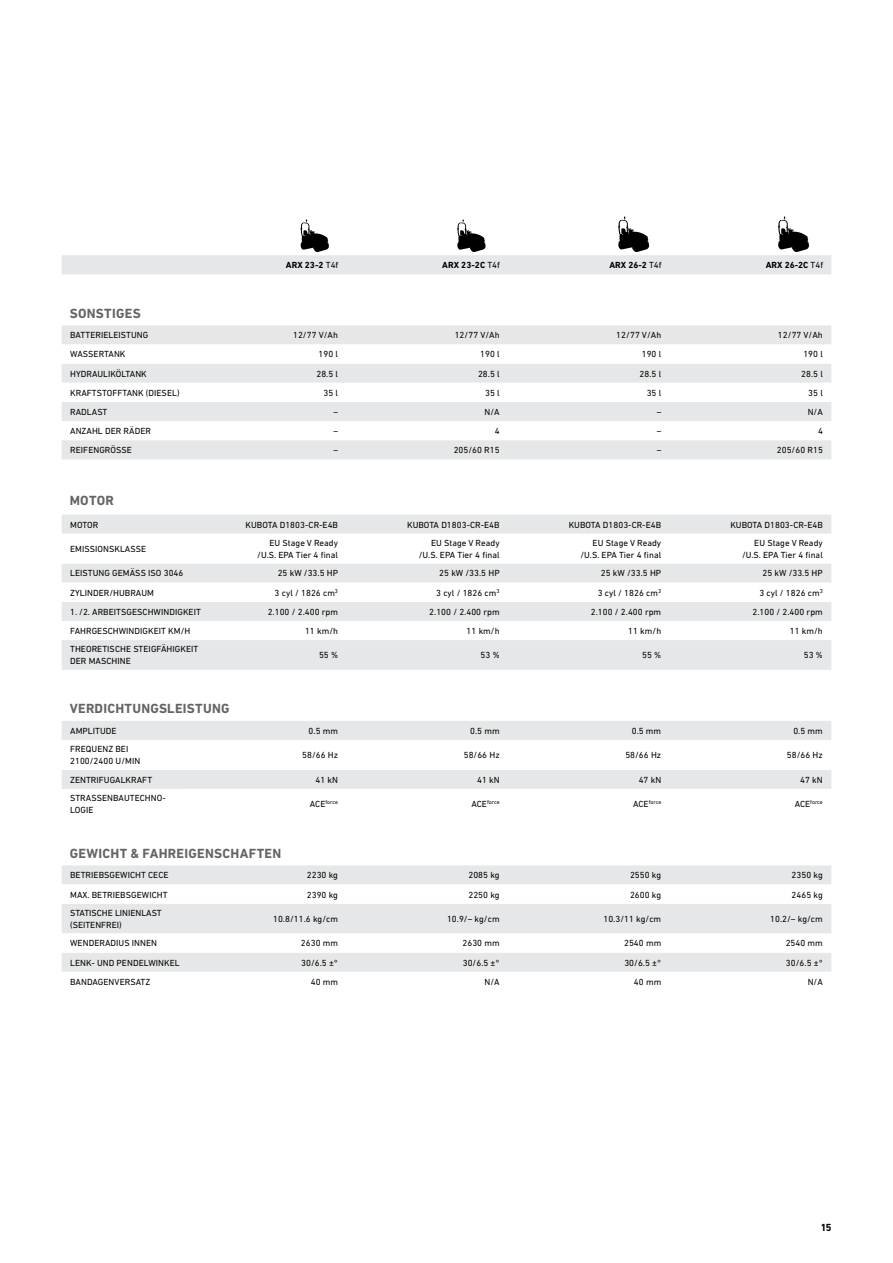
<style>
.page{position:relative;width:893px;height:1263px;background:#fff}
.page>*{position:absolute;margin:0;border:0;box-sizing:border-box;transform-origin:0 0}
.t1{font:700 13.5px "DIN Next LT Pro";letter-spacing:.02em;color:#636466}
.t2{font:700 10.5px "DIN Next LT Pro";color:#000}
.t3{font:9px/12px "DIN Next LT Pro";letter-spacing:.005em;color:#000;text-align:right}
.t4{font:700 9px "DIN Next LT Pro";color:#000}
.t5{font:5.7px "DIN Next LT Pro";color:#000}
.s1{font-weight:400}
.s2{font-size:9px}
</style>
<div class="page">
<div style="left:62px;top:515px;width:769px;height:155px;background:#e6e7e8"></div>
<svg style="left:62px;top:534px;width:769px;height:106px"></svg>
<div style="left:62px;top:325px;width:769px;height:134px;background:#e6e7e8"></div>
<svg style="left:62px;top:344px;width:769px;height:96px"></svg>
<div style="left:62px;top:865px;width:769px;height:19px;background:#e6e7e8"></div>
<svg style="left:62px;top:904px;width:769px;height:68px;fill:#e6e7e8"></svg>
<svg style="left:62px;top:933px;width:123px;height:39px"></svg>
<div style="left:62px;top:721px;width:769px;height:19px;background:#e6e7e8"></div>
<div style="left:62px;top:770px;width:769px;height:19px;background:#e6e7e8"></div>
<svg style="left:62px;top:217px;width:769px;height:57px"></svg>
<p class="t4" style="left:286px;top:260px;width:54px">ARX 23-2 <span class="s1">T4f</span></p>
<p class="t4" style="left:442px;top:260px;width:59px">ARX 23-2C <span class="s1">T4f</span></p>
<p class="t4" style="left:609px;top:260px;width:54px">ARX 26-2 <span class="s1">T4f</span></p>
<p class="t4" style="left:766px;top:260px;width:59px">ARX 26-2C <span class="s1">T4f</span></p>
<h1 class="t1" style="left:70px;top:305px;width:73px">SONSTIGES</h1>
<p class="t3" style="left:70px;top:329px;width:80px">BATTERIELEISTUNG</p>
<p class="t3" style="left:293px;top:329px;width:46px">12/77 V/Ah</p>
<p class="t3" style="left:455px;top:329px;width:46px">12/77 V/Ah</p>
<p class="t3" style="left:616px;top:329px;width:46px">12/77 V/Ah</p>
<p class="t3" style="left:778px;top:329px;width:46px">12/77 V/Ah</p>
<p class="t3" style="left:70px;top:348px;width:57px">WASSERTANK</p>
<p class="t3" style="left:319px;top:348px;width:21px">190 l</p>
<p class="t3" style="left:480px;top:348px;width:21px">190 l</p>
<p class="t3" style="left:642px;top:348px;width:21px">190 l</p>
<p class="t3" style="left:803px;top:348px;width:21px">190 l</p>
<p class="t3" style="left:70px;top:367px;width:78px">HYDRAULIKÖLTANK</p>
<p class="t3" style="left:316px;top:367px;width:23px">28.5 l</p>
<p class="t3" style="left:478px;top:367px;width:23px">28.5 l</p>
<p class="t3" style="left:640px;top:367px;width:23px">28.5 l</p>
<p class="t3" style="left:801px;top:367px;width:23px">28.5 l</p>
<p class="t3" style="left:70px;top:387px;width:111px">KRAFTSTOFFTANK (DIESEL)</p>
<p class="t3" style="left:324px;top:387px;width:16px">35 l</p>
<p class="t3" style="left:485px;top:387px;width:16px">35 l</p>
<p class="t3" style="left:647px;top:387px;width:16px">35 l</p>
<p class="t3" style="left:808px;top:387px;width:16px">35 l</p>
<p class="t3" style="left:70px;top:406px;width:39px">RADLAST</p>
<p class="t3" style="left:333px;top:406px;width:6px">–</p>
<p class="t3" style="left:484px;top:406px;width:17px">N/A</p>
<p class="t3" style="left:657px;top:406px;width:6px">–</p>
<p class="t3" style="left:808px;top:406px;width:17px">N/A</p>
<p class="t3" style="left:70px;top:425px;width:82px">ANZAHL DER RÄDER</p>
<p class="t3" style="left:333px;top:425px;width:6px">–</p>
<p class="t3" style="left:495px;top:425px;width:6px">4</p>
<p class="t3" style="left:657px;top:425px;width:6px">–</p>
<p class="t3" style="left:818px;top:425px;width:6px">4</p>
<p class="t3" style="left:70px;top:444px;width:63px">REIFENGRÖSSE</p>
<p class="t3" style="left:333px;top:444px;width:6px">–</p>
<p class="t3" style="left:454px;top:444px;width:48px">205/60 R15</p>
<p class="t3" style="left:657px;top:444px;width:6px">–</p>
<p class="t3" style="left:777px;top:444px;width:48px">205/60 R15</p>
<h1 class="t1" style="left:70px;top:492px;width:46px">MOTOR</h1>
<p class="t3" style="left:70px;top:518px;width:30px">MOTOR</p>
<p class="t3" style="left:246px;top:518px;width:94px">KUBOTA D1803-CR-E4B</p>
<p class="t3" style="left:407px;top:518px;width:94px">KUBOTA D1803-CR-E4B</p>
<p class="t3" style="left:569px;top:518px;width:94px">KUBOTA D1803-CR-E4B</p>
<p class="t3" style="left:730px;top:518px;width:94px">KUBOTA D1803-CR-E4B</p>
<p class="t3" style="left:70px;top:543px;width:78px">EMISSIONSKLASSE</p>
<p class="t3" style="left:257px;top:537px;width:82px">EU Stage V Ready /U.S. EPA Tier 4 final</p>
<p class="t3" style="left:419px;top:537px;width:82px">EU Stage V Ready /U.S. EPA Tier 4 final</p>
<p class="t3" style="left:580px;top:537px;width:82px">EU Stage V Ready /U.S. EPA Tier 4 final</p>
<p class="t3" style="left:742px;top:537px;width:82px">EU Stage V Ready /U.S. EPA Tier 4 final</p>
<p class="t3" style="left:70px;top:567px;width:115px">LEISTUNG GEMÄSS ISO 3046</p>
<p class="t3" style="left:278px;top:567px;width:62px">25 kW /33.5 HP</p>
<p class="t3" style="left:439px;top:567px;width:62px">25 kW /33.5 HP</p>
<p class="t3" style="left:601px;top:567px;width:62px">25 kW /33.5 HP</p>
<p class="t3" style="left:762px;top:567px;width:62px">25 kW /33.5 HP</p>
<p class="t3" style="left:70px;top:586px;width:85px">ZYLINDER/HUBRAUM</p>
<p class="t3" style="left:275px;top:586px;width:65px">3 cyl / 1826 cm<sup>3</sup></p>
<p class="t3" style="left:436px;top:586px;width:65px">3 cyl / 1826 cm<sup>3</sup></p>
<p class="t3" style="left:598px;top:586px;width:65px">3 cyl / 1826 cm<sup>3</sup></p>
<p class="t3" style="left:759px;top:586px;width:65px">3 cyl / 1826 cm<sup>3</sup></p>
<p class="t3" style="left:70px;top:605px;width:132px">1. /2. ARBEITSGESCHWINDIGKEIT</p>
<p class="t3" style="left:268px;top:605px;width:72px">2.100 / 2.400 rpm</p>
<p class="t3" style="left:429px;top:605px;width:72px">2.100 / 2.400 rpm</p>
<p class="t3" style="left:591px;top:605px;width:72px">2.100 / 2.400 rpm</p>
<p class="t3" style="left:752px;top:605px;width:72px">2.100 / 2.400 rpm</p>
<p class="t3" style="left:70px;top:625px;width:122px">FAHRGESCHWINDIGKEIT KM/H</p>
<p class="t3" style="left:305px;top:625px;width:35px">11 km/h</p>
<p class="t3" style="left:467px;top:625px;width:35px">11 km/h</p>
<p class="t3" style="left:628px;top:625px;width:35px">11 km/h</p>
<p class="t3" style="left:790px;top:625px;width:35px">11 km/h</p>
<p class="t3" style="left:70px;top:643px;width:130px;text-align:left">THEORETISCHE STEIGFÄHIGKEIT<br>DER MASCHINE</p>
<p class="t3" style="left:319px;top:649px;width:21px">55 %</p>
<p class="t3" style="left:481px;top:649px;width:21px">53 %</p>
<p class="t3" style="left:642px;top:649px;width:21px">55 %</p>
<p class="t3" style="left:804px;top:649px;width:21px">53 %</p>
<h1 class="t1" style="left:70px;top:701px;width:161px">VERDICHTUNGSLEISTUNG</h1>
<p class="t3" style="left:70px;top:725px;width:48px">AMPLITUDE</p>
<p class="t3" style="left:309px;top:725px;width:31px">0.5 mm</p>
<p class="t3" style="left:470px;top:725px;width:31px">0.5 mm</p>
<p class="t3" style="left:632px;top:725px;width:31px">0.5 mm</p>
<p class="t3" style="left:793px;top:725px;width:31px">0.5 mm</p>
<p class="t3" style="left:70px;top:743px;width:72px;text-align:left">FREQUENZ BEI<br>2100/2400 U/MIN</p>
<p class="t3" style="left:302px;top:749px;width:37px">58/66 Hz</p>
<p class="t3" style="left:464px;top:749px;width:37px">58/66 Hz</p>
<p class="t3" style="left:625px;top:749px;width:37px">58/66 Hz</p>
<p class="t3" style="left:787px;top:749px;width:37px">58/66 Hz</p>
<p class="t3" style="left:70px;top:773px;width:83px">ZENTRIFUGALKRAFT</p>
<p class="t3" style="left:315px;top:773px;width:24px">41 kN</p>
<p class="t3" style="left:477px;top:773px;width:24px">41 kN</p>
<p class="t3" style="left:639px;top:773px;width:24px">47 kN</p>
<p class="t3" style="left:800px;top:773px;width:24px">47 kN</p>
<p class="t3" style="left:70px;top:792px;width:97px;text-align:left">STRASSENBAUTECHNO-<br>LOGIE</p>
<p class="t5" style="left:310px;top:799px;width:30px"><span class="s2">ACE</span>force</p>
<p class="t5" style="left:471px;top:799px;width:30px"><span class="s2">ACE</span>force</p>
<p class="t5" style="left:633px;top:799px;width:30px"><span class="s2">ACE</span>force</p>
<p class="t5" style="left:795px;top:799px;width:30px"><span class="s2">ACE</span>force</p>
<h1 class="t1" style="left:70px;top:845px;width:213px">GEWICHT &amp; FAHREIGENSCHAFTEN</h1>
<p class="t3" style="left:70px;top:869px;width:100px">BETRIEBSGEWICHT CECE</p>
<p class="t3" style="left:307px;top:869px;width:33px">2230 kg</p>
<p class="t3" style="left:468px;top:869px;width:33px">2085 kg</p>
<p class="t3" style="left:630px;top:869px;width:33px">2550 kg</p>
<p class="t3" style="left:792px;top:869px;width:33px">2350 kg</p>
<p class="t3" style="left:70px;top:888px;width:99px">MAX. BETRIEBSGEWICHT</p>
<p class="t3" style="left:307px;top:888px;width:33px">2390 kg</p>
<p class="t3" style="left:468px;top:888px;width:33px">2250 kg</p>
<p class="t3" style="left:630px;top:888px;width:33px">2600 kg</p>
<p class="t3" style="left:792px;top:888px;width:33px">2465 kg</p>
<p class="t3" style="left:70px;top:907px;width:93px;text-align:left">STATISCHE LINIENLAST (SEITENFREI)</p>
<p class="t3" style="left:273px;top:913px;width:66px">10.8/11.6 kg/cm</p>
<p class="t3" style="left:447px;top:913px;width:54px">10.9/– kg/cm</p>
<p class="t3" style="left:603px;top:913px;width:59px">10.3/11 kg/cm</p>
<p class="t3" style="left:770px;top:913px;width:54px">10.2/– kg/cm</p>
<p class="t3" style="left:70px;top:937px;width:88px">WENDERADIUS INNEN</p>
<p class="t3" style="left:301px;top:937px;width:39px">2630 mm</p>
<p class="t3" style="left:462px;top:937px;width:39px">2630 mm</p>
<p class="t3" style="left:624px;top:937px;width:39px">2540 mm</p>
<p class="t3" style="left:786px;top:937px;width:39px">2540 mm</p>
<p class="t3" style="left:70px;top:956px;width:111px">LENK- UND PENDELWINKEL</p>
<p class="t3" style="left:301px;top:956px;width:38px">30/6.5 ±°</p>
<p class="t3" style="left:463px;top:956px;width:38px">30/6.5 ±°</p>
<p class="t3" style="left:624px;top:956px;width:38px">30/6.5 ±°</p>
<p class="t3" style="left:786px;top:956px;width:38px">30/6.5 ±°</p>
<p class="t3" style="left:70px;top:975px;width:82px">BANDAGENVERSATZ</p>
<p class="t3" style="left:311px;top:975px;width:29px">40 mm</p>
<p class="t3" style="left:484px;top:975px;width:17px">N/A</p>
<p class="t3" style="left:634px;top:975px;width:29px">40 mm</p>
<p class="t3" style="left:808px;top:975px;width:17px">N/A</p>
<p class="t2" style="left:821px;top:1221px;width:11px">15</p>
</div>
